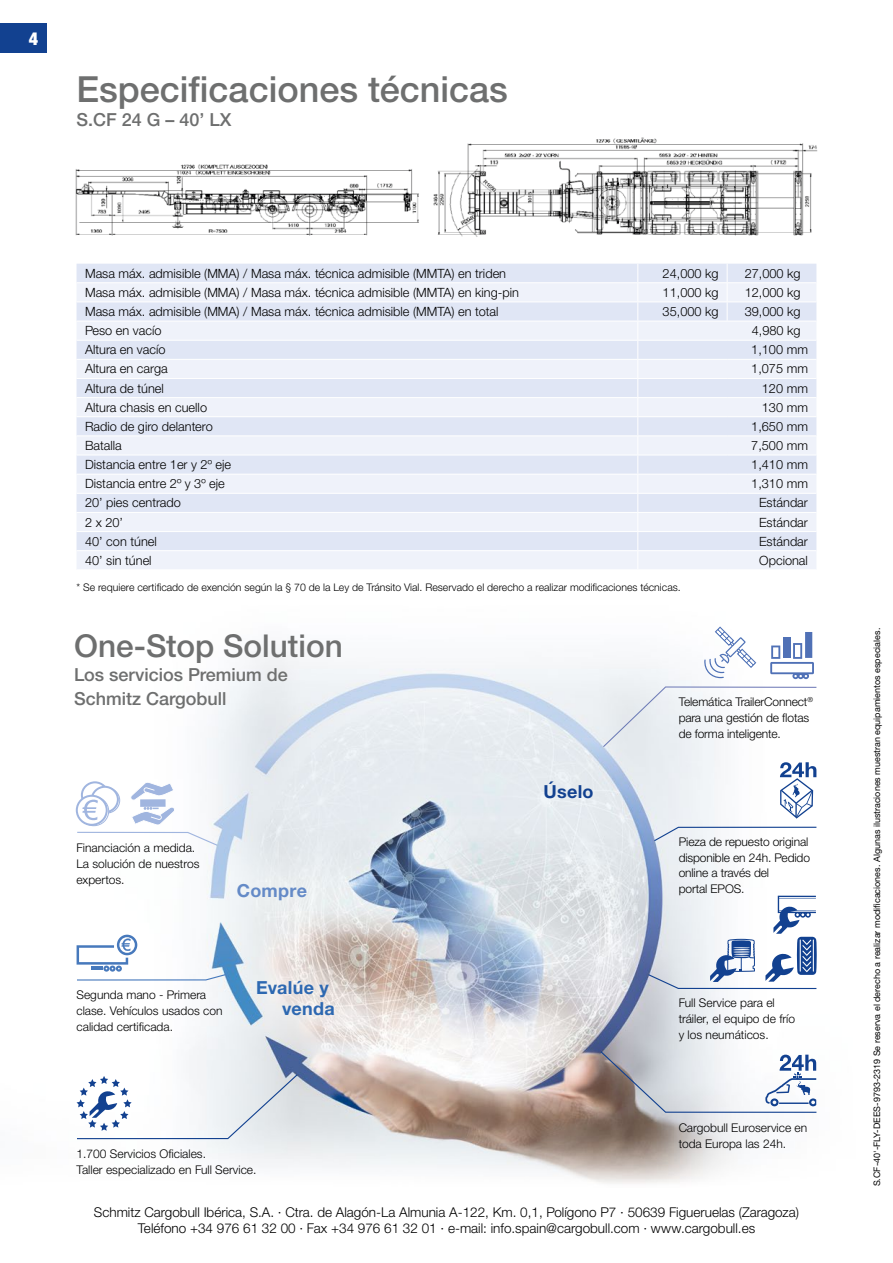
<style>
.page{position:relative;width:893px;height:1263px;background:#fff}
.page>*{position:absolute;margin:0;border:0;box-sizing:border-box;transform-origin:0 0}
.t1{font:500 36px "Helvetica Neue LTW1 G";color:#6e6f6f}
.t2{font:500 31.5px "Helvetica Neue LTW1 G";color:#6e6f6f}
.t3{font:500 18px/24px "Helvetica Neue LTW1 G";color:#6e6f6f}
.t4{font:700 18px/21px "Helvetica Neue LTW1 G";letter-spacing:.015em;color:#2d68b1}
.t5{font:700 18px "Helvetica Neue LTW1 G";letter-spacing:.02em;color:#648ac7}
.t6{font:700 18px "Helvetica Neue LTW1 G";letter-spacing:.015em;color:#124190}
.t7{font:900 condensed 18px "Helvetica Neue LTW1 G";color:#fff}
.t8{font:300 13.5px/16.5px "Helvetica Neue LTW1 G";color:#000;text-align:center}
.t9{font:300 12.75px "Helvetica Neue LTW1 G";color:#000}
.t10{font:300 12px/15.8px "Helvetica Neue LTW1 G";color:#000}
.t11{font:300 10.5px "Helvetica Neue LTW1 G";color:#000}
.t12{font:9px "Helvetica Neue LTW1 G";color:#000}
</style>
<div class="page">
<img style="left:75px;top:632px;width:742px;height:552px">
<svg style="left:780px;top:762px;width:36px;height:56px"></svg>
<img style="left:770px;top:662px;width:44px;height:17px">
<img style="left:805px;top:632px;width:7px;height:26px">
<img style="left:793px;top:643px;width:9px;height:16px">
<img style="left:783px;top:638px;width:7px;height:20px">
<img style="left:771px;top:645px;width:9px;height:14px">
<img style="left:736px;top:648px;width:20px;height:20px">
<img style="left:715px;top:626px;width:7px;height:21px">
<svg style="left:716px;top:628px;width:39px;height:38px"></svg>
<img style="left:704px;top:658px;width:21px;height:20px">
<img style="left:603px;top:686px;width:213px;height:61px">
<svg style="left:653px;top:826px;width:164px;height:16px"></svg>
<svg style="left:647px;top:896px;width:170px;height:94px"></svg>
<svg style="left:599px;top:1050px;width:218px;height:63px"></svg>
<svg style="left:76px;top:781px;width:143px;height:66px"></svg>
<svg style="left:76px;top:935px;width:151px;height:46px"></svg>
<svg style="left:76px;top:1073px;width:223px;height:67px"></svg>
<img style="left:75px;top:164px;width:344px;height:72px">
<img style="left:433px;top:137px;width:385px;height:100px">
<div style="left:77px;top:264px;width:739px;height:18px;background:#e0e6f5"></div>
<svg style="left:77px;top:283px;width:739px;height:286px;fill:#eff2fa"></svg>
<hr style="left:77px;top:302px;width:561px;height:1px;background:#fff">
<hr style="left:638px;top:302px;width:89px;height:1px;background:#fff">
<hr style="left:727px;top:302px;width:89px;height:1px;background:#fff">
<svg style="left:727px;top:264px;width:1px;height:57px"></svg>
<hr style="left:77px;top:321px;width:561px;height:1px;background:#fff">
<hr style="left:638px;top:321px;width:89px;height:1px;background:#fff">
<hr style="left:727px;top:321px;width:89px;height:1px;background:#fff">
<hr style="left:77px;top:340px;width:561px;height:1px;background:#fff">
<hr style="left:638px;top:340px;width:89px;height:1px;background:#fff">
<hr style="left:727px;top:340px;width:89px;height:1px;background:#fff">
<hr style="left:77px;top:359px;width:561px;height:1px;background:#fff">
<hr style="left:638px;top:359px;width:89px;height:1px;background:#fff">
<hr style="left:727px;top:359px;width:89px;height:1px;background:#fff">
<hr style="left:77px;top:378px;width:561px;height:1px;background:#fff">
<hr style="left:638px;top:378px;width:89px;height:1px;background:#fff">
<hr style="left:727px;top:378px;width:89px;height:1px;background:#fff">
<hr style="left:77px;top:397px;width:561px;height:1px;background:#fff">
<hr style="left:638px;top:397px;width:89px;height:1px;background:#fff">
<hr style="left:727px;top:397px;width:89px;height:1px;background:#fff">
<hr style="left:77px;top:416px;width:561px;height:1px;background:#fff">
<hr style="left:638px;top:416px;width:89px;height:1px;background:#fff">
<hr style="left:727px;top:416px;width:89px;height:1px;background:#fff">
<hr style="left:77px;top:435px;width:561px;height:1px;background:#fff">
<hr style="left:638px;top:435px;width:89px;height:1px;background:#fff">
<hr style="left:727px;top:435px;width:89px;height:1px;background:#fff">
<hr style="left:77px;top:455px;width:561px;height:1px;background:#fff">
<hr style="left:638px;top:455px;width:89px;height:1px;background:#fff">
<hr style="left:727px;top:455px;width:89px;height:1px;background:#fff">
<hr style="left:77px;top:474px;width:561px;height:1px;background:#fff">
<hr style="left:638px;top:474px;width:89px;height:1px;background:#fff">
<hr style="left:727px;top:474px;width:89px;height:1px;background:#fff">
<hr style="left:77px;top:493px;width:561px;height:1px;background:#fff">
<hr style="left:638px;top:493px;width:89px;height:1px;background:#fff">
<hr style="left:727px;top:493px;width:89px;height:1px;background:#fff">
<hr style="left:77px;top:512px;width:561px;height:1px;background:#fff">
<hr style="left:638px;top:512px;width:89px;height:1px;background:#fff">
<hr style="left:727px;top:512px;width:89px;height:1px;background:#fff">
<hr style="left:77px;top:531px;width:561px;height:1px;background:#fff">
<hr style="left:638px;top:531px;width:89px;height:1px;background:#fff">
<hr style="left:727px;top:531px;width:89px;height:1px;background:#fff">
<hr style="left:77px;top:550px;width:561px;height:1px;background:#fff">
<hr style="left:638px;top:550px;width:89px;height:1px;background:#fff">
<svg style="left:637px;top:264px;width:1px;height:305px"></svg>
<hr style="left:727px;top:550px;width:89px;height:1px;background:#fff">
<div style="left:0;top:23px;width:47px;height:30px;background:#124190"></div>
<h3 class="t7" style="left:29px;top:28px;width:11px">4</h3>
<h1 class="t1" style="left:77px;top:68px;width:433px">Especificaciones técnicas</h1>
<h3 class="t3" style="left:77px;top:108px;width:157px">S.CF 24 G – 40’ LX</h3>
<p class="t9" style="left:85px;top:265px;width:423px">Masa máx. admisible (MMA) / Masa máx. técnica admisible (MMTA) en triden</p>
<p class="t9" style="left:663px;top:265px;width:57px">24,000 kg</p>
<p class="t9" style="left:745px;top:265px;width:57px">27,000 kg</p>
<p class="t9" style="left:85px;top:285px;width:436px">Masa máx. admisible (MMA) / Masa máx. técnica admisible (MMTA) en king-pin</p>
<p class="t9" style="left:663px;top:285px;width:57px">11,000 kg</p>
<p class="t9" style="left:745px;top:285px;width:57px">12,000 kg</p>
<p class="t9" style="left:85px;top:304px;width:415px">Masa máx. admisible (MMA) / Masa máx. técnica admisible (MMTA) en total</p>
<p class="t9" style="left:663px;top:304px;width:57px">35,000 kg</p>
<p class="t9" style="left:745px;top:304px;width:57px">39,000 kg</p>
<p class="t9" style="left:85px;top:323px;width:78px">Peso en vacío</p>
<p class="t9" style="left:752px;top:323px;width:50px">4,980 kg</p>
<p class="t9" style="left:85px;top:342px;width:82px">Altura en vacío</p>
<p class="t9" style="left:751px;top:342px;width:58px">1,100 mm</p>
<p class="t9" style="left:85px;top:361px;width:84px">Altura en carga</p>
<p class="t9" style="left:751px;top:361px;width:58px">1,075 mm</p>
<p class="t9" style="left:85px;top:380px;width:80px">Altura de túnel</p>
<p class="t9" style="left:762px;top:380px;width:48px">120 mm</p>
<p class="t9" style="left:85px;top:399px;width:124px">Altura chasis en cuello</p>
<p class="t9" style="left:762px;top:399px;width:48px">130 mm</p>
<p class="t9" style="left:85px;top:419px;width:129px">Radio de giro delantero</p>
<p class="t9" style="left:751px;top:419px;width:58px">1,650 mm</p>
<p class="t9" style="left:85px;top:438px;width:38px">Batalla</p>
<p class="t9" style="left:751px;top:438px;width:58px">7,500 mm</p>
<p class="t9" style="left:85px;top:457px;width:148px">Distancia entre 1er y 2º eje</p>
<p class="t9" style="left:751px;top:457px;width:58px">1,410 mm</p>
<p class="t9" style="left:85px;top:476px;width:141px">Distancia entre 2º y 3º eje</p>
<p class="t9" style="left:751px;top:476px;width:58px">1,310 mm</p>
<p class="t9" style="left:85px;top:495px;width:97px">20’ pies centrado</p>
<p class="t9" style="left:759px;top:495px;width:50px">Estándar</p>
<p class="t9" style="left:85px;top:514px;width:40px">2 x 20’</p>
<p class="t9" style="left:759px;top:514px;width:50px">Estándar</p>
<p class="t9" style="left:85px;top:533px;width:73px">40’ con túnel</p>
<p class="t9" style="left:759px;top:533px;width:50px">Estándar</p>
<p class="t9" style="left:85px;top:552px;width:68px">40’ sin túnel</p>
<p class="t9" style="left:759px;top:552px;width:50px">Opcional</p>
<p class="t11" style="left:77px;top:581px;width:606px">* Se requiere certificado de exención según la § 70 de la Ley de Tránsito Vial. Reservado el derecho a realizar modificaciones técnicas.</p>
<h2 class="t2" style="left:74px;top:627px;width:270px">One-Stop Solution</h2>
<h3 class="t3" style="left:74px;top:663px;width:215px">Los servicios Premium de<br>Schmitz Cargobull</h3>
<p class="t10" style="left:77px;top:840px;width:124px">Financiación a medida.<br>La solución de nuestros expertos.</p>
<h3 class="t5" style="left:237px;top:880px;width:72px">Compre</h3>
<p class="t10" style="left:77px;top:987px;width:147px">Segunda mano - Primera clase. Vehículos usados con calidad certificada.</p>
<h3 class="t4" style="left:282px;top:976px;width:54px;text-indent:-26px">Evalúe y venda</h3>
<p class="t10" style="left:77px;top:1146px;width:181px">1.700 Servicios Oficiales.<br>Taller especializado en Full Service.</p>
<h3 class="t6" style="left:544px;top:781px;width:51px">Úselo</h3>
<p class="t10" style="left:679px;top:694px;width:136px">Telemática TrailerConnect<sup>® </sup>para una gestión de flotas de forma inteligente.</p>
<p class="t10" style="left:679px;top:834px;width:133px">Pieza de repuesto original disponible en 24h. Pedido online a través del<br>portal EPOS.</p>
<p class="t10" style="left:679px;top:995px;width:118px">Full Service para el tráiler, el equipo de frío y los neumáticos.</p>
<p class="t10" style="left:679px;top:1120px;width:130px">Cargobull Euroservice en toda Europa las 24h.</p>
<p class="t8" style="left:94px;top:1203px;width:707px">Schmitz Cargobull Ibérica, S.A. · Ctra. de Alagón-La Almunia A-122, Km. 0,1, Polígono P7 · 50639 Figueruelas (Zaragoza)<br>Teléfono +34 976 61 32 00 · Fax +34 976 61 32 01 · e-mail: info.spain@cargobull.com · www.cargobull.es</p>
<p class="t12" style="left:871px;top:1186px;width:560px;rotate:-90deg">S.CF-40'-FLY-DEES-9793-2319 Se reserva el derecho a realizar modificaciones. Algunas ilustraciones muestran equipamientos especiales.</p>
</div>
